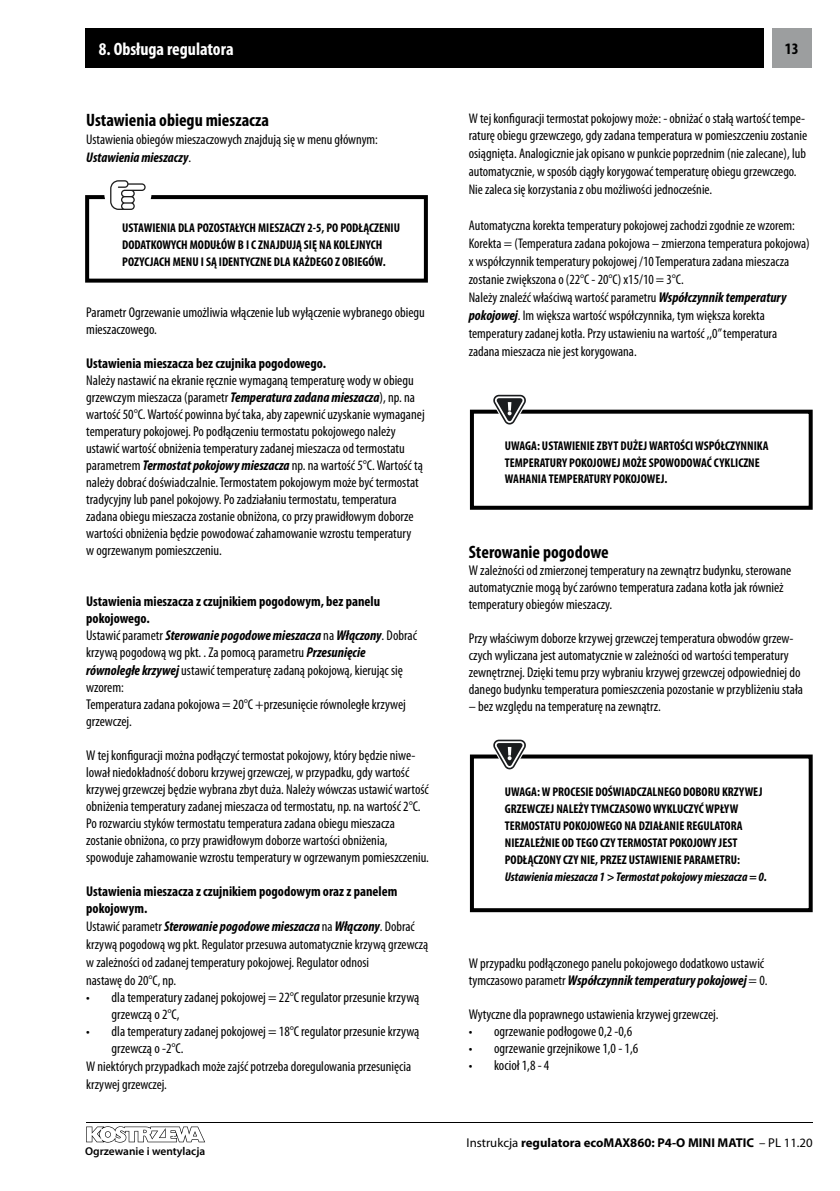
<style>
.page{position:relative;width:840px;height:1191px;background:#fff}
.page>*{position:absolute;margin:0;border:0;box-sizing:border-box;transform-origin:0 0}
.t1{font:700 condensed 18px "Myriad Pro";color:#000}
.t2{font:700 condensed 18px "Myriad Pro";color:#fff}
.t3{font:700 condensed 16px "Myriad Pro";color:#000}
.t4{font:condensed 14.2px/17px "Myriad Pro";color:#000}
.t5{font:700 condensed 14.2px/17.6px "Myriad Pro";color:#000}
.t6{font:condensed 14px/18px "Myriad Pro";color:#000}
.t7{font:700 12.8px "Myriad Pro";color:#000}
.t8{font:700 condensed 12.6px/17px "Myriad Pro";color:#000}
.t9{font:italic 700 condensed 12.6px "Myriad Pro";color:#000}
.t10{font:600 11.4px "Myriad Pro";color:#000}
.s1{font-weight:700;font-style:italic}
.s2{font-weight:700}
.s3{font-weight:400;font-size:14px}
.s4{font-style:italic}
.s5{font-size:14.2px}
.s6{font-weight:700;font-style:italic;font-size:14.2px}
.s7{font-weight:400}
</style>
<div class="page">
<div style="left:771px;top:28px;width:40px;height:40px;background:#9c9e9f"></div>
<hr style="left:86px;top:1122px;width:726px;height:1px;background:#000">
<svg style="left:86px;top:1126px;width:119px;height:16px"></svg>
<div style="left:85px;top:195px;width:342px;height:88px;background:#fff;border:4px solid #000"></div>
<div style="left:104px;top:170px;width:47px;height:47px;background:#fff;border-radius:50%"></div>
<svg style="left:110px;top:180px;width:35px;height:30px"></svg>
<div style="left:85px;top:28px;width:678px;height:40px;background:#000"></div>
<div style="left:469px;top:410px;width:343px;height:100px;border:4px solid #000"></div>
<svg style="left:491px;top:394px;width:36px;height:31px"></svg>
<div style="left:469px;top:754px;width:343px;height:158px;border:4px solid #000"></div>
<svg style="left:491px;top:739px;width:36px;height:31px"></svg>
<p class="t2" style="left:99px;top:38px;width:136px">8. Obsługa regulatora</p>
<p class="t1" style="left:86px;top:109px;width:184px">Ustawienia obiegu mieszacza</p>
<p class="t6" style="left:86px;top:130px;width:293px">Ustawienia obiegów mieszaczowych znajdują się w menu głównym:<br><span class="s1">Ustawienia mieszaczy</span>.</p>
<p class="t8" style="left:122px;top:219px;width:279px">USTAWIENIA DLA POZOSTAŁYCH MIESZACZY 2-5, PO PODŁĄCZENIU<br>DODATKOWYCH MODUŁÓW B I C ZNAJDUJĄ SIĘ NA KOLEJNYCH<br>POZYCJACH MENU I SĄ IDENTYCZNE DLA KAŻDEGO Z OBIEGÓW.</p>
<p class="t4" style="left:86px;top:303px;width:340px">Parametr Ogrzewanie umożliwia włączenie lub wyłączenie wybranego obiegu mieszaczowego.</p>
<p class="t5" style="left:86px;top:354px;width:241px">Ustawienia mieszacza bez czujnika pogodowego.</p>
<p class="t4" style="left:86px;top:371px;width:340px">Należy nastawić na ekranie ręcznie wymaganą temperaturę wody w obiegu grzewczym mieszacza (parametr <span class="s1">Temperatura zadana mieszacza</span>), np. na wartość 50°C. Wartość powinna być taka, aby zapewnić uzyskanie wymaganej temperatury pokojowej. Po podłączeniu termostatu pokojowego należy ustawić wartość obniżenia temperatury zadanej mieszacza od termostatu parametrem <span class="s1">Termostat pokojowy mieszacza</span> np. na wartość 5°C. Wartość tą należy dobrać doświadczalnie. Termostatem pokojowym może być termostat tradycyjny lub panel pokojowy. Po zadziałaniu termostatu, temperatura zadana obiegu mieszacza zostanie obniżona, co przy prawidłowym doborze wartości obniżenia będzie powodować zahamowanie wzrostu temperatury<br>w ogrzewanym pomieszczeniu.</p>
<p class="t4" style="left:86px;top:593px;width:332px"><span class="s2">Ustawienia mieszacza z czujnikiem pogodowym, bez panelu pokojowego.<br></span>Ustawić parametr <span class="s1">Sterowanie pogodowe mieszacza</span> na <span class="s1">Włączony</span>. Dobrać krzywą pogodową wg pkt. . Za pomocą parametru <span class="s1">Przesunięcie równoległe krzywej</span> ustawić temperaturę zadaną pokojową, kierując się wzorem:<br>Temperatura zadana pokojowa = 20°C +przesunięcie równoległe krzywej grzewczej.</p>
<p class="t4" style="left:86px;top:746px;width:344px">W tej konfiguracji można podłączyć termostat pokojowy, który będzie niwe&shy;lował niedokładność doboru krzywej grzewczej, w przypadku, gdy wartość krzywej grzewczej będzie wybrana zbyt duża. Należy wówczas ustawić wartość obniżenia temperatury zadanej mieszacza od termostatu, np. na wartość 2°C.<br>Po rozwarciu styków termostatu temperatura zadana obiegu mieszacza zostanie obniżona, co przy prawidłowym doborze wartości obniżenia, spowoduje zahamowanie wzrostu temperatury w ogrzewanym pomieszczeniu.</p>
<p class="t5" style="left:86px;top:882px;width:330px">Ustawienia mieszacza z czujnikiem pogodowym oraz z panelem pokojowym.<br><span class="s3">Ustawić parametr</span> <span class="s4">Sterowanie pogodowe mieszacza</span> <span class="s3">na</span> <span class="s4">Włączony</span><span class="s3">. Dobrać</span></p>
<p class="t6" style="left:86px;top:935px;width:343px">krzywą pogodową wg pkt. Regulator przesuwa automatycznie krzywą grzewczą w zależności od zadanej temperatury pokojowej. Regulator odnosi<br>nastawę do 20°C, np.</p>
<p class="t4" style="left:111px;top:988px;width:309px;text-indent:-25px">• dla temperatury zadanej pokojowej = 22°C regulator przesunie krzywą grzewczą o 2°C,</p>
<p class="t4" style="left:111px;top:1022px;width:309px;text-indent:-25px">• dla temperatury zadanej pokojowej = 18°C regulator przesunie krzywą grzewczą o -2°C.</p>
<p class="t6" style="left:86px;top:1057px;width:326px">W niektórych przypadkach może zajść potrzeba doregulowania przesunięcia krzywej grzewczej.</p>
<p class="t10" style="left:85px;top:1143px;width:122px">Ogrzewanie i wentylacja</p>
<p class="t3" style="left:784px;top:39px;width:15px">13</p>
<p class="t6" style="left:468px;top:109px;width:337px">W tej konfiguracji termostat pokojowy może: <span class="s5">- obniżać o stałą wartość tempe-</span></p>
<p class="t4" style="left:468px;top:126px;width:340px">raturę obiegu grzewczego, gdy zadana temperatura w pomieszczeniu zostanie</p>
<p class="t6" style="left:468px;top:144px;width:338px"><span class="s5">osiągnięta.</span> Analogicznie jak opisano w punkcie poprzednim (nie zalecane), lub automatycznie, w sposób ciągły korygować temperaturę obiegu grzewczego.<br>Nie zaleca się korzystania z obu możliwości jednocześnie.</p>
<p class="t6" style="left:468px;top:216px;width:342px">Automatyczna korekta temperatury pokojowej zachodzi zgodnie ze wzorem:<br>Korekta = (Temperatura zadana pokojowa – zmierzona temperatura pokojowa) x współczynnik temperatury pokojowej /10 Temperatura zadana mieszacza zostanie zwiększona o (22°C - 20°C) x15/10 = 3°C.<br>Należy znaleźć właściwą wartość parametru <span class="s6">Współczynnik temperatury pokojowej</span>. Im większa wartość współczynnika, tym większa korekta temperatury zadanej kotła. Przy ustawieniu na wartość ,,0” temperatura zadana mieszacza nie jest korygowana.</p>
<p class="t8" style="left:504px;top:437px;width:265px">UWAGA: USTAWIENIE ZBYT DUŻEJ WARTOŚCI WSPÓŁCZYNNIKA<br>TEMPERATURY POKOJOWEJ MOŻE SPOWODOWAĆ CYKLICZNE<br>WAHANIA TEMPERATURY POKOJOWEJ.</p>
<p class="t1" style="left:468px;top:541px;width:141px">Sterowanie pogodowe</p>
<p class="t4" style="left:468px;top:562px;width:324px">W zależności od zmierzonej temperatury na zewnątrz budynku, sterowane automatycznie mogą być zarówno temperatura zadana kotła jak również temperatury obiegów mieszaczy.</p>
<p class="t4" style="left:468px;top:630px;width:335px">Przy właściwym doborze krzywej grzewczej temperatura obwodów grzew&shy;czych wyliczana jest automatycznie w zależności od wartości temperatury zewnętrznej. Dzięki temu przy wybraniu krzywej grzewczej odpowiedniej do danego budynku temperatura pomieszczenia pozostanie w przybliżeniu stała</p>
<p class="t4" style="left:468px;top:698px;width:194px">– bez względu na temperaturę na zewnątrz.</p>
<p class="t8" style="left:504px;top:783px;width:259px">UWAGA: W PROCESIE DOŚWIADCZALNEGO DOBORU KRZYWEJ GRZEWCZEJ NALEŻY TYMCZASOWO WYKLUCZYĆ WPŁYW TERMOSTATU POKOJOWEGO NA DZIAŁANIE REGULATORA NIEZALEŻNIE OD TEGO CZY TERMOSTAT POKOJOWY JEST PODŁĄCZONY CZY NIE, PRZEZ USTAWIENIE PARAMETRU:</p>
<p class="t9" style="left:504px;top:868px;width:263px">Ustawienia mieszacza 1 &gt; Termostat pokojowy mieszacza = 0.</p>
<p class="t4" style="left:468px;top:954px;width:300px">W przypadku podłączonego panelu pokojowego dodatkowo ustawić tymczasowo parametr <span class="s1">Współczynnik temperatury pokojowej</span> = 0.</p>
<p class="t4" style="left:468px;top:1005px;width:251px">Wytyczne dla poprawnego ustawienia krzywej grzewczej.</p>
<p class="t4" style="left:468px;top:1022px;width:165px">• ogrzewanie podłogowe 0,2 -0,6</p>
<p class="t4" style="left:468px;top:1039px;width:171px">• ogrzewanie grzejnikowe 1,0 - 1,6</p>
<p class="t4" style="left:468px;top:1056px;width:82px">• kocioł 1,8 - 4</p>
<p class="t7" style="left:466px;top:1134px;width:347px"><span class="s7">Instrukcja</span> regulatora ecoMAX860: P4-O MINI MATIC <span class="s7">– PL 11.20</span></p>
</div>
